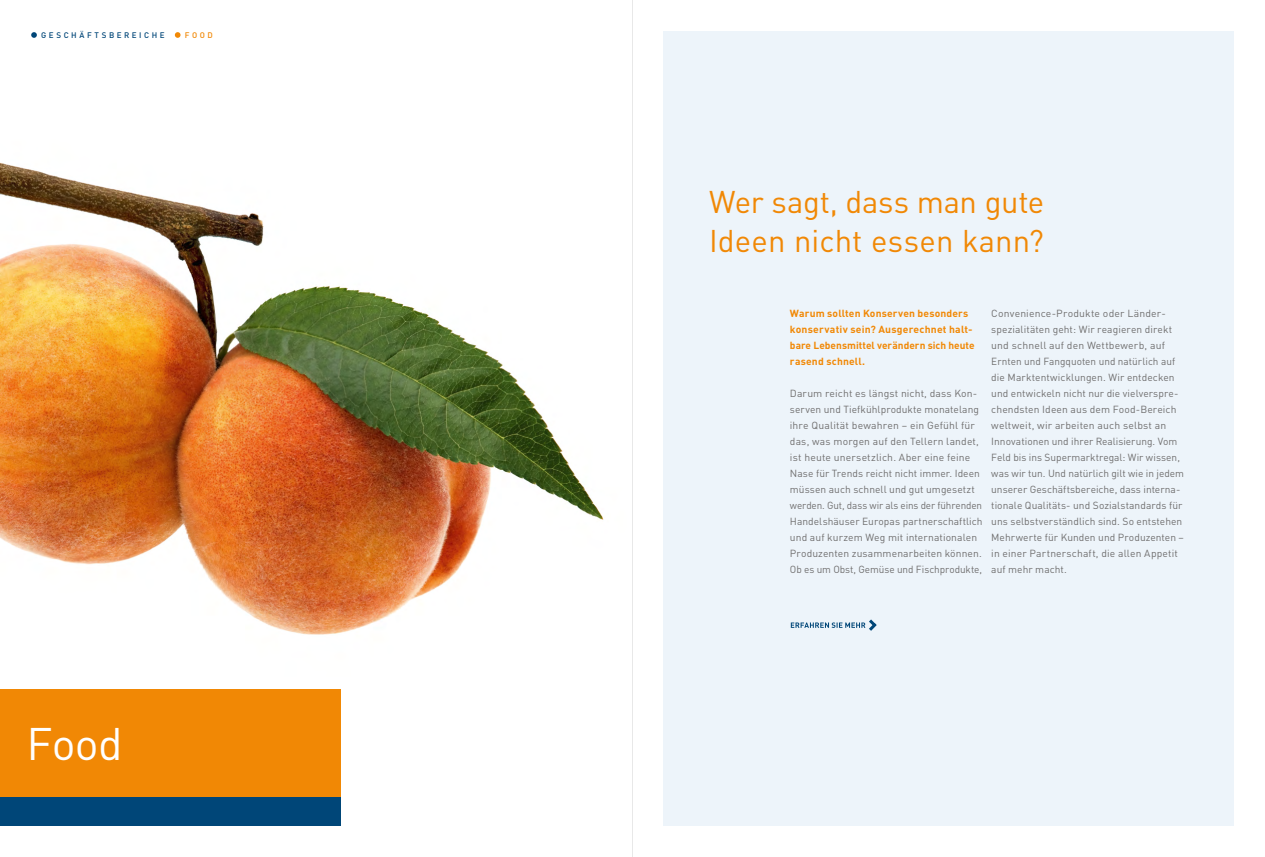
<style>
.page{position:relative;width:1265px;height:857px;background:#fff}
.page>*{position:absolute;margin:0;border:0;box-sizing:border-box;transform-origin:0 0}
.t1{font:45px "DIN";color:#fff}
.t2{font:31px/39px "DIN";color:#f18805}
.t3{font:10.2px/16px "DIN";letter-spacing:.005em;color:#706f6f}
.t4{font:700 10.2px/16px "DIN";letter-spacing:.015em;color:#f18805}
.t5{font:500 8px "DIN";letter-spacing:.315em;color:#004678}
.t6{font:500 8px "DIN";color:#f18805}
</style>
<div class="page">
<div style="left:663px;top:31px;width:570px;height:794px;background:#edf4fa"></div>
<img style="left:0;top:162px;width:604px;height:473px">
<div style="left:0;top:689px;width:340px;height:136px;background:#f18805"></div>
<div style="left:0;top:797px;width:340px;height:28px;background:#004678"></div>
<svg style="left:31px;top:32px;width:6px;height:6px"></svg>
<svg style="left:175px;top:32px;width:5px;height:6px"></svg>
<hr style="left:632px;top:0;width:1px;height:856px;background:#1d1d1b">
<svg style="left:790px;top:619px;width:87px;height:12px"></svg>
<p class="t5" style="left:41px;top:30px;width:125px">GESCHÄFTSBEREICHE</p>
<p class="t6" style="left:185px;top:30px;width:29px">FOOD</p>
<h1 class="t1" style="left:27px;top:714px;width:98px">Food</h1>
<h2 class="t2" style="left:709px;top:181px;width:337px">Wer sagt, dass man gute<br>Ideen nicht essen kann?</h2>
<p class="t4" style="left:789px;top:304px;width:186px">Warum sollten Konserven besonders konservativ sein? Ausgerechnet halt&shy;bare Lebensmittel verändern sich heute rasend schnell.</p>
<p class="t3" style="left:789px;top:385px;width:194px">Darum reicht es längst nicht, dass Kon&shy;serven und Tiefkühlprodukte monatelang ihre Qualität bewahren – ein Gefühl für das, was morgen auf den Tellern landet, ist heute unersetzlich. Aber eine feine Nase für Trends reicht nicht immer. Ideen müssen auch schnell und gut umgesetzt werden. Gut, dass wir als eins der führenden Handelshäuser Europas partnerschaftlich und auf kurzem Weg mit internationalen Produzenten zusammenarbeiten können.<br>Ob es um Obst, Gemüse und Fischprodukte,</p>
<p class="t3" style="left:991px;top:304px;width:194px">Convenience-Produkte oder Länder&shy;spezialitäten geht: Wir reagieren direkt und schnell auf den Wettbewerb, auf Ernten und Fangquoten und natürlich auf die Marktentwicklungen. Wir entdecken und entwickeln nicht nur die vielverspre&shy;chendsten Ideen aus dem Food-Bereich weltweit, wir arbeiten auch selbst an Innovationen und ihrer Realisierung. Vom Feld bis ins Supermarktregal: Wir wissen, was wir tun. Und natürlich gilt wie in jedem unserer Geschäftsbereiche, dass interna&shy;tionale Qualitäts- und Sozialstandards für uns selbstverständlich sind. So entstehen Mehrwerte für Kunden und Produzenten – in einer Partnerschaft, die allen Appetit auf mehr macht.</p>
</div>
